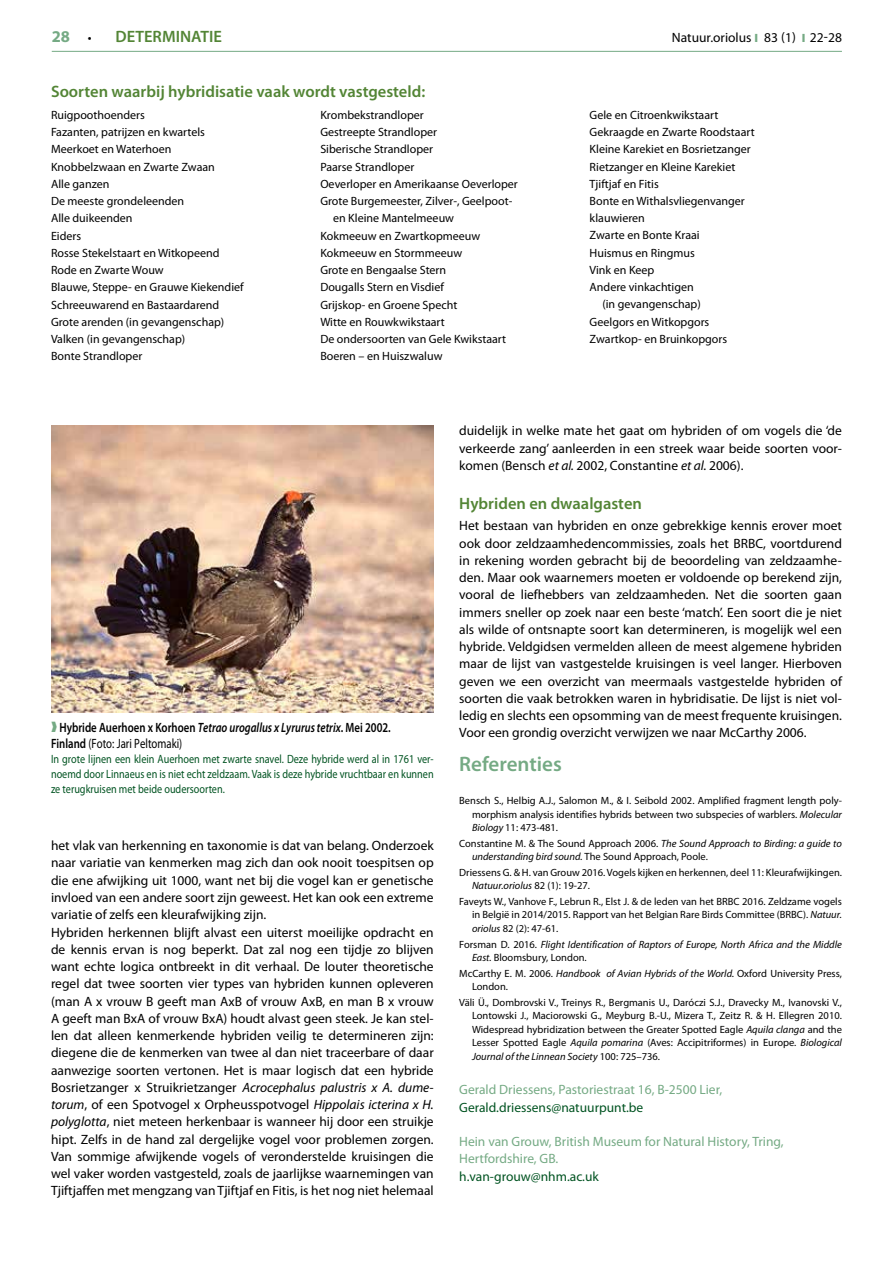
<style>
.page{position:relative;width:893px;height:1263px;background:#fff}
.page>*{position:absolute;margin:0;border:0;box-sizing:border-box;transform-origin:0 0}
.t1{font:600 21px "Myriad Pro";color:#75aa84}
.t2{font:600 16.5px "Myriad Pro";color:#538535}
.t3{font:700 16.5px "Myriad Pro";color:#75aa84}
.t4{font:13.5px/17.2px "Myriad Pro";color:#000;text-align:justify}
.t5{font:13.5px/17.2px "Myriad Pro";color:#75aa84}
.t6{font:600 13.5px/16.5px "Myriad Pro";color:#000;scale:.8 1}
.t7{font:13.5px "Myriad Pro";color:#005321}
.t8{font:12px/17.2px "Myriad Pro";color:#000}
.t9{font:12px/15px "Myriad Pro";color:#005321;text-align:justify;scale:.85 1}
.t10{font:10.5px/13.5px "Myriad Pro";color:#000;text-align:justify}
.t11{font:italic 10.5px/13.5px "Myriad Pro";color:#000}
.s1{font-weight:400;font-size:13.5px;color:#000}
.s2{font-weight:900;font-size:12px;color:#75aa84}
.s3{color:#fff}
.s4{color:#75aa84}
.s5{font-style:italic}
.s6{font-weight:400}
.s7{font-style:normal}
</style>
<div class="page">
<hr style="left:52px;top:51px;width:790px;height:1px;background:#75aa84">
<img style="left:51px;top:425px;width:383px;height:287px">
<p class="t3" style="left:52px;top:27px;width:41px">28 <span class="s1">•</span></p>
<p class="t2" style="left:116px;top:26px;width:108px">DETERMINATIE</p>
<p class="t4" style="left:672px;top:28px;width:173px">Natuur.oriolus <span class="s2">I</span> 83 (1) <span class="s2">I</span> <span class="s3">20-30</span></p>
<p class="t4" style="left:810px;top:28px;width:34px">22-28</p>
<p class="t2" style="left:51px;top:81px;width:376px">Soorten waarbij hybridisatie vaak wordt vastgesteld:</p>
<p class="t8" style="left:51px;top:106px;width:194px">Ruigpoothoenders<br>Fazanten, patrijzen en kwartels<br>Meerkoet en Waterhoen<br>Knobbelzwaan en Zwarte Zwaan<br>Alle ganzen<br>De meeste grondeleenden<br>Alle duikeenden<br>Eiders<br>Rosse Stekelstaart en Witkopeend<br>Rode en Zwarte Wouw<br>Blauwe, Steppe- en Grauwe Kiekendief<br>Schreeuwarend en Bastaardarend<br>Grote arenden (in gevangenschap)<br>Valken (in gevangenschap)<br>Bonte Strandloper</p>
<p class="t8" style="left:320px;top:106px;width:105px">Krombekstrandloper</p>
<p class="t8" style="left:320px;top:123px;width:118px">Gestreepte Strandloper</p>
<p class="t8" style="left:320px;top:140px;width:114px">Siberische Strandloper</p>
<p class="t8" style="left:320px;top:158px;width:95px">Paarse Strandloper</p>
<p class="t8" style="left:320px;top:175px;width:199px">Oeverloper en Amerikaanse Oeverloper</p>
<p class="t8" style="left:320px;top:192px;width:194px">Grote Burgemeester, Zilver-, Geelpoot-</p>
<p class="t8" style="left:333px;top:209px;width:123px">en Kleine Mantelmeeuw</p>
<p class="t8" style="left:320px;top:227px;width:161px">Kokmeeuw en Zwartkopmeeuw</p>
<p class="t8" style="left:320px;top:244px;width:143px">Kokmeeuw en Stormmeeuw</p>
<p class="t8" style="left:320px;top:261px;width:127px">Grote en Bengaalse Stern</p>
<p class="t8" style="left:320px;top:278px;width:125px">Dougalls Stern en Visdief</p>
<p class="t8" style="left:320px;top:296px;width:138px">Grijskop- en Groene Specht</p>
<p class="t8" style="left:320px;top:313px;width:126px">Witte en Rouwkwikstaart</p>
<p class="t8" style="left:320px;top:330px;width:187px">De ondersoorten van Gele Kwikstaart</p>
<p class="t8" style="left:320px;top:347px;width:124px">Boeren – en Huiszwaluw</p>
<p class="t8" style="left:590px;top:106px;width:130px">Gele en Citroenkwikstaart</p>
<p class="t8" style="left:590px;top:123px;width:167px">Gekraagde en Zwarte Roodstaart</p>
<p class="t8" style="left:590px;top:140px;width:163px">Kleine Karekiet en Bosrietzanger</p>
<p class="t8" style="left:590px;top:158px;width:147px">Rietzanger en Kleine Karekiet</p>
<p class="t8" style="left:590px;top:175px;width:71px">Tjiftjaf en Fitis</p>
<p class="t8" style="left:590px;top:192px;width:157px">Bonte en Withalsvliegenvanger</p>
<p class="t8" style="left:590px;top:209px;width:57px">klauwieren</p>
<p class="t8" style="left:590px;top:227px;width:112px">Zwarte en Bonte Kraai</p>
<p class="t8" style="left:590px;top:244px;width:107px">Huismus en Ringmus</p>
<p class="t8" style="left:590px;top:261px;width:66px">Vink en Keep</p>
<p class="t8" style="left:590px;top:278px;width:106px">Andere vinkachtigen</p>
<p class="t8" style="left:602px;top:296px;width:100px">(in gevangenschap)</p>
<p class="t8" style="left:590px;top:313px;width:121px">Geelgors en Witkopgors</p>
<p class="t8" style="left:590px;top:330px;width:139px">Zwartkop- en Bruinkopgors</p>
<p class="t6" style="left:51px;top:719px;width:426px"><span class="s4">❱</span> Hybride Auerhoen x Korhoen <span class="s5">Tetrao urogallus x Lyrurus tetrix</span>. Mei 2002.<br>Finland <span class="s6">(Foto: Jari Peltomaki)</span></p>
<p class="t9" style="left:51px;top:752px;width:452px">In grote lijnen een klein Auerhoen met zwarte snavel. Deze hybride werd al in 1761 ver&shy;noemd door Linnaeus en is niet echt zeldzaam. Vaak is deze hybride vruchtbaar en kunnen ze terugkruisen met beide oudersoorten.</p>
<p class="t4" style="left:51px;top:837px;width:384px;text-align:left">het vlak van herkenning en taxonomie is dat van belang. Onderzoek naar variatie van kenmerken mag zich dan ook nooit toespitsen op die ene afwijking uit 1000, want net bij die vogel kan er genetische invloed van een andere soort zijn geweest. Het kan ook een extreme variatie of zelfs een kleurafwijking zijn.<br>Hybriden herkennen blijft alvast een uiterst moeilijke opdracht en de kennis ervan is nog beperkt. Dat zal nog een tijdje zo blijven want echte logica ontbreekt in dit verhaal. De louter theoretische regel dat twee soorten vier types van hybriden kunnen opleveren (man A x vrouw B geeft man AxB of vrouw AxB, en man B x vrouw A geeft man BxA of vrouw BxA) houdt alvast geen steek. Je kan stel&shy;len dat alleen kenmerkende hybriden veilig te determineren zijn: diegene die de kenmerken van twee al dan niet traceerbare of daar aanwezige soorten vertonen. Het is maar logisch dat een hybride Bosrietzanger x Struikrietzanger <span class="s5">Acrocephalus palustris x A. dume&shy;torum</span>, of een Spotvogel x Orpheusspotvogel <span class="s5">Hippolais icterina x H. polyglotta</span>, niet meteen herkenbaar is wanneer hij door een struikje hipt. Zelfs in de hand zal dergelijke vogel voor problemen zorgen.<br>Van sommige afwijkende vogels of veronderstelde kruisingen die wel vaker worden vastgesteld, zoals de jaarlijkse waarnemingen van Tjiftjaffen met mengzang van Tjiftjaf en Fitis, is het nog niet helemaal</p>
<p class="t4" style="left:459px;top:422px;width:384px">duidelijk in welke mate het gaat om hybriden of om vogels die ‘de verkeerde zang’ aanleerden in een streek waar beide soorten voor&shy;komen (Bensch <span class="s5">et al.</span> 2002, Constantine <span class="s5">et al.</span> 2006).</p>
<p class="t2" style="left:459px;top:493px;width:184px">Hybriden en dwaalgasten</p>
<p class="t4" style="left:459px;top:517px;width:384px">Het bestaan van hybriden en onze gebrekkige kennis erover moet ook door zeldzaamhedencommissies, zoals het BRBC, voortdurend in rekening worden gebracht bij de beoordeling van zeldzaamhe&shy;den. Maar ook waarnemers moeten er voldoende op berekend zijn, vooral de liefhebbers van zeldzaamheden. Net die soorten gaan immers sneller op zoek naar een beste ‘match’. Een soort die je niet als wilde of ontsnapte soort kan determineren, is mogelijk wel een hybride. Veldgidsen vermelden alleen de meest algemene hybriden maar de lijst van vastgestelde kruisingen is veel langer. Hierboven geven we een overzicht van meermaals vastgestelde hybriden of soorten die vaak betrokken waren in hybridisatie. De lijst is niet vol&shy;ledig en slechts een opsomming van de meest frequente kruisingen.<br>Voor een grondig overzicht verwijzen we naar McCarthy 2006.</p>
<h1 class="t1" style="left:459px;top:751px;width:104px">Referenties</h1>
<p class="t10" style="left:472px;top:794px;width:371px;text-indent:-13px">Bensch S., Helbig A.J., Salomon M., &amp; I. Seibold 2002. Amplified fragment length poly&shy;morphism analysis identifies hybrids between two subspecies of warblers. <span class="s5">Molecular Biology</span> 11: 473-481.</p>
<p class="t10" style="left:472px;top:836px;width:371px;text-indent:-13px">Constantine M. &amp; The Sound Approach 2006. <span class="s5">The Sound Approach to Birding: a guide to understanding bird sound.</span> The Sound Approach, Poole.</p>
<p class="t10" style="left:472px;top:865px;width:371px;text-indent:-13px">Driessens G. &amp; H. van Grouw 2016. Vogels kijken en herkennen, deel 11: Kleurafwijkingen.<br><span class="s5">Natuur.oriolus</span> 82 (1): 19-27.</p>
<p class="t10" style="left:472px;top:894px;width:371px;text-indent:-13px">Faveyts W., Vanhove F., Lebrun R., Elst J. &amp; de leden van het BRBC 2016. Zeldzame vogels in België in 2014/2015. Rapport van het Belgian Rare Birds Committee (BRBC). <span class="s5">Natuur. oriolus</span> 82 (2): 47-61.</p>
<p class="t11" style="left:472px;top:937px;width:371px;text-indent:-13px"><span class="s7">Forsman D. 2016.</span> Flight Identification of Raptors of Europe, North Africa and the Middle<br>East. <span class="s7">Bloomsbury, London.</span></p>
<p class="t10" style="left:472px;top:966px;width:371px;text-indent:-13px">McCarthy E. M. 2006. <span class="s5">Handbook of Avian Hybrids of the World.</span> Oxford University Press,<br>London.</p>
<p class="t10" style="left:472px;top:995px;width:371px;text-indent:-13px">Väli Ü., Dombrovski V., Treinys R., Bergmanis U., Daróczi S.J., Dravecky M., Ivanovski V., Lontowski J., Maciorowski G., Meyburg B.-U., Mizera T., Zeitz R. &amp; H. Ellegren 2010.<br>Widespread hybridization between the Greater Spotted Eagle <span class="s5">Aquila clanga</span> and the Lesser Spotted Eagle <span class="s5">Aquila pomarina</span> (Aves: Accipitriformes) in Europe. <span class="s5">Biological Journal of the Linnean Society</span> 100: 725–736.</p>
<p class="t5" style="left:459px;top:1081px;width:264px">Gerald Driessens, Pastoriestraat 16, B-2500 Lier,</p>
<p class="t7" style="left:459px;top:1099px;width:186px">Gerald.driessens@natuurpunt.be</p>
<p class="t5" style="left:459px;top:1133px;width:326px">Hein van Grouw, British Museum for Natural History, Tring,<br>Hertfordshire, GB.</p>
<p class="t7" style="left:459px;top:1168px;width:141px">h.van-grouw@nhm.ac.uk</p>
</div>
